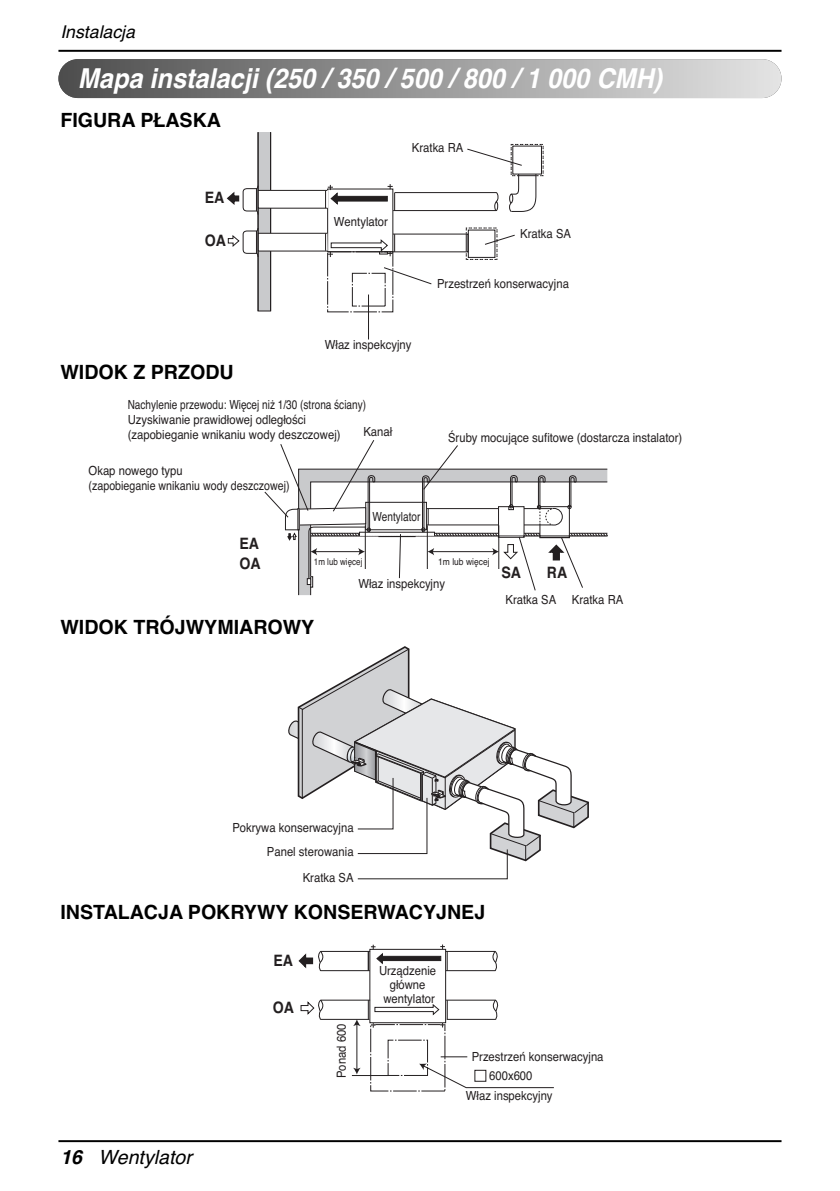
<style>
.page{position:relative;width:840px;height:1191px;background:#fff}
.page>*{position:absolute;margin:0;border:0;box-sizing:border-box;transform-origin:0 0}
.t1{font:italic 700 27.4px "Helvetica";color:#fff;scale:.92 1}
.t2{font:700 19.6px "Helvetica";color:#000}
.t3{font:italic 19.6px "Helvetica";color:#000}
.t4{font:italic 17.6px "Helvetica";color:#000}
.t5{font:700 15.6px/20.2px "Helvetica";color:#231f20;scale:.9 1}
.t6{font:12.6px/14.2px "Helvetica";color:#231f20;scale:.9 1}
.t7{font:12.6px/15px "Helvetica";color:#231f20;scale:.8 1}
.t8{font:9.4px "Helvetica";color:#231f20;scale:.85 1}
.t9{font:9.4px "Helvetica";color:#231f20;scale:.9 1}
.s1{font-weight:700}
</style>
<div class="page">
<hr style="left:58px;top:50px;width:723px;height:2px;background:#000">
<hr style="left:58px;top:1140px;width:723px;height:2px;background:#000">
<div style="left:258px;top:132px;width:12px;height:179px;background:#c9cacc"></div>
<div style="left:257px;top:132px;width:14px;height:179px;border:1px solid #231f20"></div>
<div style="left:327px;top:189px;width:66px;height:63px;border:1px solid #231f20"></div>
<hr style="left:257px;top:132px;width:1px;height:179px;background:#231f20">
<hr style="left:270px;top:132px;width:1px;height:179px;background:#231f20">
<svg style="left:227px;top:227px;width:32px;height:31px"></svg>
<svg style="left:226px;top:185px;width:33px;height:30px"></svg>
<div style="left:258px;top:233px;width:69px;height:18px;background:#fff"></div>
<div style="left:258px;top:233px;width:70px;height:18px;border:1px solid #231f20"></div>
<div style="left:258px;top:190px;width:69px;height:18px;background:#fff"></div>
<div style="left:258px;top:190px;width:69px;height:18px;border:1px solid #231f20"></div>
<svg style="left:465px;top:227px;width:50px;height:33px"></svg>
<svg style="left:325px;top:233px;width:107px;height:80px"></svg>
<svg style="left:325px;top:144px;width:218px;height:68px"></svg>
<hr style="left:368px;top:294px;width:1px;height:45px;background:#231f20">
<svg style="left:264px;top:440px;width:344px;height:156px"></svg>
<svg style="left:288px;top:646px;width:301px;height:233px"></svg>
<div style="left:370px;top:1024px;width:75px;height:67px;border:1px dashed #231f20"></div>
<svg style="left:298px;top:944px;width:200px;height:27px"></svg>
<svg style="left:419px;top:1063px;width:135px;height:25px"></svg>
<svg style="left:440px;top:1056px;width:27px;height:1px"></svg>
<div style="left:474px;top:1070px;width:12px;height:11px;border:1px solid #231f20"></div>
<hr style="left:352px;top:1075px;width:36px;height:1px;background:#231f20">
<hr style="left:356px;top:1024px;width:1px;height:45px;background:#231f20">
<svg style="left:353px;top:1067px;width:7px;height:7px"></svg>
<svg style="left:300px;top:999px;width:199px;height:28px"></svg>
<div style="left:58px;top:59px;width:723px;height:39px;background:linear-gradient(to right,#4d4d4d,#e4e4e4);border-radius:19px"></div>
<h3 class="t4" style="left:60px;top:25px;width:76px">Instalacja</h3>
<h1 class="t1" style="left:78px;top:68px;width:636px">Mapa instalacji (250 / 350 / 500 / 800 / 1 000 CMH)</h1>
<h2 class="t2" style="left:60px;top:113px;width:162px">FIGURA PŁASKA</h2>
<p class="t5" style="left:205px;top:189px;width:23px">EA</p>
<p class="t5" style="left:205px;top:231px;width:25px">OA</p>
<h2 class="t2" style="left:60px;top:365px;width:175px">WIDOK Z PRZODU</h2>
<p class="t6" style="left:411px;top:141px;width:59px">Kratka RA</p>
<p class="t6" style="left:334px;top:216px;width:61px">Wentylator</p>
<p class="t6" style="left:520px;top:227px;width:58px">Kratka SA</p>
<p class="t6" style="left:437px;top:278px;width:148px">Przestrzeń konserwacyjna</p>
<p class="t6" style="left:324px;top:338px;width:98px">Właz inspekcyjny</p>
<p class="t7" style="left:128px;top:398px;width:299px">Nachylenie przewodu: Więcej niż 1/30 (strona ściany)<br>Uzyskiwanie prawidłowej odległości (zapobieganie wnikaniu wody deszczowej)</p>
<p class="t6" style="left:88px;top:464px;width:225px;line-height:15px">Okap nowego typu<br>(zapobieganie wnikaniu wody deszczowej)</p>
<p class="t6" style="left:363px;top:426px;width:34px">Kanał</p>
<p class="t7" style="left:372px;top:510px;width:61px">Wentylator</p>
<p class="t6" style="left:448px;top:431px;width:262px">Śruby mocujące sufitowe (dostarcza instalator)</p>
<p class="t5" style="left:239px;top:534px;width:25px">EA<br>OA</p>
<p class="t8" style="left:314px;top:558px;width:58px">1m lub więcej</p>
<p class="t9" style="left:438px;top:558px;width:58px">1m lub więcej</p>
<p class="t6" style="left:358px;top:578px;width:98px">Właz inspekcyjny</p>
<h2 class="t2" style="left:60px;top:620px;width:255px">WIDOK TRÓJWYMIAROWY</h2>
<p class="t5" style="left:501px;top:564px;width:23px">SA</p>
<p class="t5" style="left:546px;top:564px;width:24px">RA</p>
<p class="t6" style="left:505px;top:593px;width:132px">Kratka SA Kratka RA</p>
<p class="t6" style="left:232px;top:816px;width:136px;line-height:24.4px;text-align:right">Pokrywa konserwacyjna<br>Panel sterowania</p>
<p class="t6" style="left:302px;top:871px;width:58px">Kratka SA</p>
<h2 class="t2" style="left:60px;top:905px;width:426px">INSTALACJA POKRYWY KONSERWACYJNEJ</h2>
<p class="t5" style="left:273px;top:951px;width:23px">EA</p>
<p class="t5" style="left:272px;top:998px;width:25px">OA</p>
<p class="t6" style="left:379px;top:964px;width:65px;text-align:center">Urządzenie główne wentylator</p>
<h2 class="t3" style="left:60px;top:1150px;width:133px"><span class="s1">16</span> Wentylator</h2>
<p class="t6" style="left:335px;top:1078px;width:62px;rotate:-90deg">Ponad 600</p>
<p class="t6" style="left:471px;top:1050px;width:148px">Przestrzeń konserwacyjna</p>
<p class="t6" style="left:489px;top:1069px;width:50px">600x600</p>
<p class="t6" style="left:465px;top:1090px;width:98px">Właz inspekcyjny</p>
</div>
